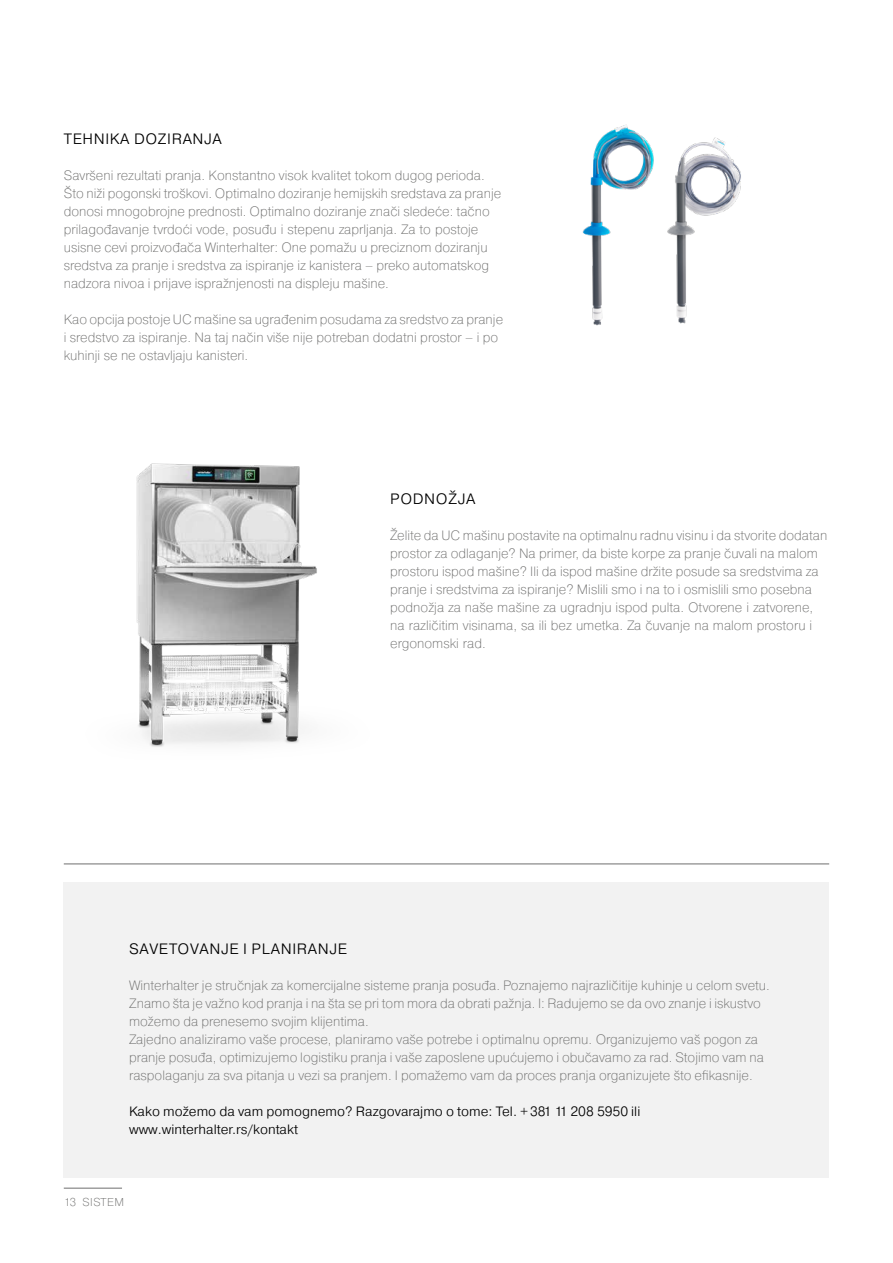
<style>
.page{position:relative;width:893px;height:1263px;background:#fff}
.page>*{position:absolute;margin:0;border:0;box-sizing:border-box;transform-origin:0 0}
.t1{font:300 15px "Pragmatica";letter-spacing:.04em;color:#000}
.t2{font:200 13.5px/18px "Pragmatica";color:#6f6f6e}
.t3{font:300 13.5px/18px "Pragmatica";color:#000}
.t4{font:200 11.4px "Pragmatica";letter-spacing:.04em;color:#6f6f6e}
</style>
<div class="page">
<img style="left:136px;top:463px;width:181px;height:284px">
<img style="left:582px;top:124px;width:59px;height:202px">
<img style="left:641px;top:135px;width:100px;height:189px">
<div style="left:64px;top:882px;width:765px;height:296px;background:#f2f2f2"></div>
<hr style="left:64px;top:864px;width:765px;height:1px;background:#6f6f6e">
<hr style="left:64px;top:1188px;width:58px;height:1px;background:#6f6f6e">
<p class="t1" style="left:64px;top:129px;width:160px">TEHNIKA DOZIRANJA</p>
<p class="t2" style="left:64px;top:166px;width:439px">Savršeni rezultati pranja. Konstantno visok kvalitet tokom dugog perioda.<br>Što niži pogonski troškovi. Optimalno doziranje hemijskih sredstava za pranje donosi mnogobrojne prednosti. Optimalno doziranje znači sledeće: tačno prilagođavanje tvrdoći vode, posuđu i stepenu zaprljanja. Za to postoje usisne cevi proizvođača Winterhalter: One pomažu u preciznom doziranju sredstva za pranje i sredstva za ispiranje iz kanistera – preko automatskog nadzora nivoa i prijave ispražnjenosti na displeju mašine.</p>
<p class="t2" style="left:64px;top:310px;width:441px">Kao opcija postoje UC mašine sa ugrađenim posudama za sredstvo za pranje i sredstvo za ispiranje. Na taj način više nije potreban dodatni prostor – i po kuhinji se ne ostavljaju kanisteri.</p>
<p class="t1" style="left:390px;top:489px;width:87px">PODNOŽJA</p>
<p class="t2" style="left:390px;top:526px;width:439px">Želite da UC mašinu postavite na optimalnu radnu visinu i da stvorite dodatan prostor za odlaganje? Na primer, da biste korpe za pranje čuvali na malom prostoru ispod mašine? Ili da ispod mašine držite posude sa sredstvima za pranje i sredstvima za ispiranje? Mislili smo i na to i osmislili smo posebna podnožja za naše mašine za ugradnju ispod pulta. Otvorene i zatvorene, na različitim visinama, sa ili bez umetka. Za čuvanje na malom prostoru i ergonomski rad.</p>
<p class="t1" style="left:129px;top:939px;width:219px">SAVETOVANJE I PLANIRANJE</p>
<p class="t2" style="left:129px;top:976px;width:642px">Winterhalter je stručnjak za komercijalne sisteme pranja posuđa. Poznajemo najrazličitije kuhinje u celom svetu.<br>Znamo šta je važno kod pranja i na šta se pri tom mora da obrati pažnja. I: Radujemo se da ovo znanje i iskustvo možemo da prenesemo svojim klijentima.<br>Zajedno analiziramo vaše procese, planiramo vaše potrebe i optimalnu opremu. Organizujemo vaš pogon za pranje posuđa, optimizujemo logistiku pranja i vaše zaposlene upućujemo i obučavamo za rad. Stojimo vam na raspolaganju za sva pitanja u vezi sa pranjem. I pomažemo vam da proces pranja organizujete što efikasnije.</p>
<p class="t3" style="left:129px;top:1102px;width:513px">Kako možemo da vam pomognemo? Razgovarajmo o tome: Tel. +381 11 208 5950 ili www.winterhalter.rs/kontakt</p>
<p class="t4" style="left:64px;top:1195px;width:62px">13 SISTEM</p>
</div>
